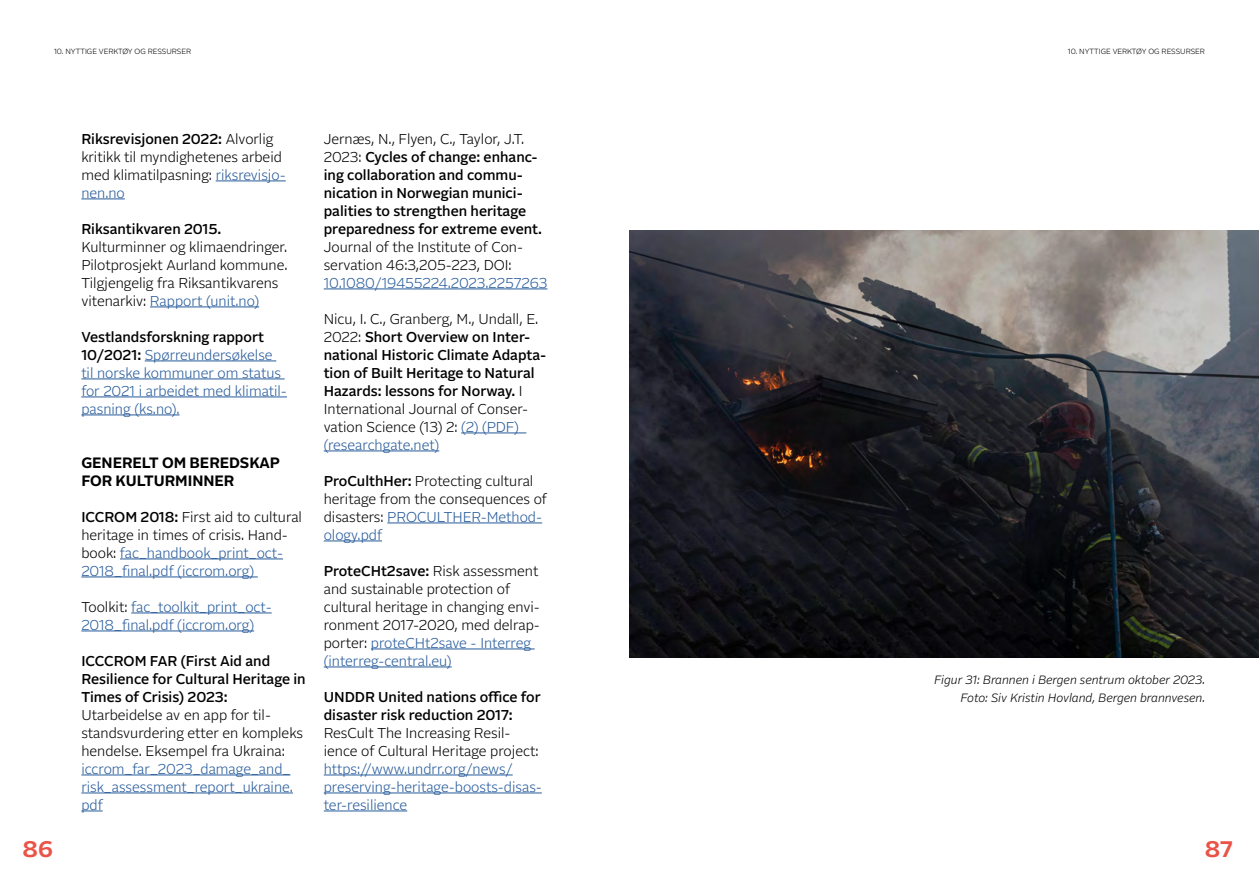
<style>
.page{position:relative;width:1259px;height:893px;background:#fff}
.page>*{position:absolute;margin:0;border:0;box-sizing:border-box;transform-origin:0 0}
.t1{font:700 22.5px "Alrightv 2 Normal LP";color:#ea5347}
.t2{font:700 15px/18px "Alrightv 2 Normal LP";color:#000}
.t3{font:300 14.25px/18px "Alrightv 2 Normal LP";color:#000}
.t4{font:500 14.25px/18px "Alrightv 2 Normal LP";color:#000}
.t5{font:300 14.25px/18px "Alrightv 2 Normal LP";color:#275b9b}
.t6{font:italic 300 12px/18px "Alrightv 2 Normal LP";color:#000;text-align:right}
.t7{font:300 7.5px "Alrightv 2 Normal LP";color:#000}
.s1{font-weight:500}
.s2{color:#275b9b}
.s3{font-weight:500;color:#000}
.s4{color:#000}
.s5{font-weight:300}
.s6{font-weight:300;color:#275b9b}
</style>
<div class="page">
<hr style="left:216px;top:180px;width:70px;height:1px;background:#275b9b">
<hr style="left:81px;top:198px;width:44px;height:1px;background:#275b9b">
<hr style="left:150px;top:306px;width:109px;height:1px;background:#275b9b">
<hr style="left:145px;top:360px;width:131px;height:1px;background:#275b9b">
<hr style="left:81px;top:378px;width:204px;height:1px;background:#275b9b">
<hr style="left:81px;top:396px;width:206px;height:1px;background:#275b9b">
<hr style="left:81px;top:414px;width:99px;height:1px;background:#275b9b">
<hr style="left:120px;top:558px;width:163px;height:1px;background:#275b9b">
<hr style="left:81px;top:576px;width:177px;height:1px;background:#275b9b">
<hr style="left:131px;top:612px;width:141px;height:1px;background:#275b9b">
<hr style="left:81px;top:630px;width:173px;height:1px;background:#275b9b">
<hr style="left:81px;top:774px;width:209px;height:1px;background:#275b9b">
<hr style="left:81px;top:792px;width:212px;height:1px;background:#275b9b">
<svg style="left:81px;top:810px;width:22px;height:1px"></svg>
<hr style="left:324px;top:288px;width:223px;height:1px;background:#275b9b">
<hr style="left:461px;top:432px;width:65px;height:1px;background:#275b9b">
<hr style="left:324px;top:450px;width:115px;height:1px;background:#275b9b">
<hr style="left:387px;top:522px;width:155px;height:1px;background:#275b9b">
<hr style="left:324px;top:540px;width:58px;height:1px;background:#275b9b">
<hr style="left:371px;top:648px;width:164px;height:1px;background:#275b9b">
<hr style="left:324px;top:666px;width:128px;height:1px;background:#275b9b">
<hr style="left:324px;top:774px;width:189px;height:1px;background:#275b9b">
<hr style="left:324px;top:792px;width:218px;height:1px;background:#275b9b">
<hr style="left:324px;top:810px;width:83px;height:1px;background:#275b9b">
<img style="left:629px;top:230px;width:630px;height:428px">
<p class="t7" style="left:54px;top:46px;width:139px">10. NYTTIGE VERKTØY OG RESSURSER</p>
<p class="t7" style="left:1067px;top:46px;width:139px">10. NYTTIGE VERKTØY OG RESSURSER</p>
<p class="t3" style="left:81px;top:129px;width:206px"><span class="s1">Riksrevisjonen 2022:</span> Alvorlig kritikk til myndighetenes arbeid med klimatilpasning: <span class="s2">riksrevisjo&shy;nen.no</span></p>
<p class="t4" style="left:81px;top:219px;width:141px">Riksantikvaren 2015.</p>
<p class="t3" style="left:81px;top:237px;width:208px">Kulturminner og klimaendringer.<br>Pilotprosjekt Aurland kommune.<br>Tilgjengelig fra Riksantikvarens vitenarkiv: <span class="s2">Rapport (unit.no)</span></p>
<p class="t5" style="left:81px;top:327px;width:207px"><span class="s3">Vestlandsforskning rapport<br>10/2021:</span> Spørreundersøkelse til norske kommuner om status for 2021 i arbeidet med klimatil&shy;pasning (ks.no).</p>
<p class="t2" style="left:81px;top:453px;width:200px">GENERELT OM BEREDSKAP<br>FOR KULTURMINNER</p>
<p class="t3" style="left:81px;top:507px;width:222px"><span class="s1">ICCROM 2018:</span> First aid to cultural heritage in times of crisis. Hand&shy;book: <span class="s2">fac_handbook_print_oct-2018_final.pdf (iccrom.org)</span></p>
<p class="t5" style="left:81px;top:597px;width:192px"><span class="s4">Toolkit:</span> fac_toolkit_print_oct-<br>2018_final.pdf (iccrom.org)</p>
<p class="t4" style="left:81px;top:651px;width:226px">ICCCROM FAR (First Aid and<br>Resilience for Cultural Heritage in<br>Times of Crisis) 2023:</p>
<p class="t3" style="left:81px;top:705px;width:223px">Utarbeidelse av en app for til&shy;standsvurdering etter en kompleks hendelse. Eksempel fra Ukraina:</p>
<p class="t5" style="left:81px;top:759px;width:213px">iccrom_far_2023_damage_and_ risk_assessment_report_ukraine. pdf</p>
<p class="t4" style="left:324px;top:129px;width:220px"><span class="s5">Jernæs, N., Flyen, C., Taylor, J.T.<br>2023:</span> Cycles of change: enhanc&shy;ing collaboration and commu&shy;nication in Norwegian munici&shy;palities to strengthen heritage preparedness for extreme event.</p>
<p class="t3" style="left:324px;top:237px;width:201px">Journal of the Institute of Con&shy;servation 46:3,205-223, DOI:</p>
<p class="t5" style="left:324px;top:273px;width:225px">10.1080/19455224.2023.2257263</p>
<p class="t4" style="left:324px;top:309px;width:224px"><span class="s5">Nicu, I. C., Granberg, M., Undall, E.<br>2022:</span> Short Overview on Inter&shy;national Historic Climate Adapta&shy;tion of Built Heritage to Natural<br>Hazards: lessons for Norway. <span class="s5">I<br>International Journal of Conser&shy;vation Science (13) 2:</span> <span class="s6">(2) (PDF) (researchgate.net)</span></p>
<p class="t3" style="left:324px;top:471px;width:225px"><span class="s1">ProCulthHer:</span> Protecting cultural heritage from the consequences of disasters: <span class="s2">PROCULTHER-Method&shy;ology.pdf</span></p>
<p class="t3" style="left:324px;top:561px;width:218px"><span class="s1">ProteCHt2save:</span> Risk assessment and sustainable protection of cultural heritage in changing envi&shy;ronment 2017-2020, med delrap&shy;porter: <span class="s2">proteCHt2save - Interreg (interreg-central.eu)</span></p>
<p class="t4" style="left:324px;top:687px;width:218px">UNDDR United nations office for disaster risk reduction 2017:</p>
<p class="t3" style="left:324px;top:723px;width:216px">ResCult The Increasing Resil&shy;ience of Cultural Heritage project:</p>
<p class="t5" style="left:324px;top:759px;width:220px">https://www.undrr.org/news/ preserving-heritage-boosts-disas&shy;ter-resilience</p>
<p class="t6" style="left:934px;top:670px;width:272px">Figur 31: Brannen i Bergen sentrum oktober 2023.<br>Foto: Siv Kristin Hovland, Bergen brannvesen.</p>
<h1 class="t1" style="left:23px;top:833px;width:32px">86</h1>
<h1 class="t1" style="left:1205px;top:833px;width:29px">87</h1>
</div>
